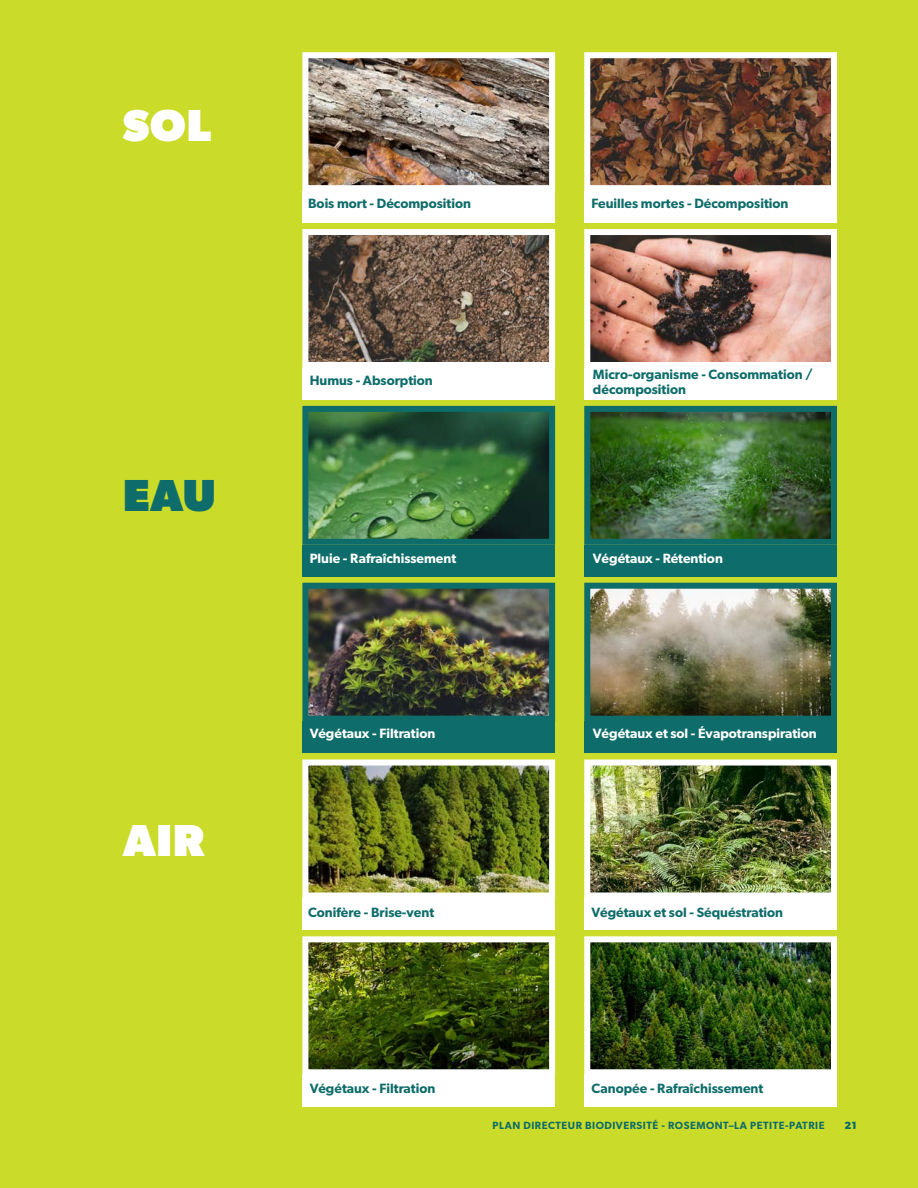
<style>
.page{position:relative;width:918px;height:1188px;background:#cadb2a}
.page>*{position:absolute;margin:0;border:0;box-sizing:border-box;transform-origin:0 0}
.t1{font:800 45px "Gibson";letter-spacing:.02em;color:#fff}
.t2{font:800 45px "Gibson";color:#0e6d6a}
.t3{font:600 13.5px/15px "Gibson";color:#0e6d6a}
.t4{font:600 13.5px "Gibson";color:#fff}
.t5{font:600 10.5px "Gibson";letter-spacing:.05em;color:#0e6d6a}
.t6{font:700 10.5px "Gibson";color:#0e6d6a}
</style>
<div class="page">
<img style="left:309px;top:59px;width:239px;height:125px">
<div style="left:302px;top:52px;width:253px;height:139px;border:6px solid #fff"></div>
<img style="left:591px;top:59px;width:239px;height:125px">
<div style="left:584px;top:52px;width:253px;height:139px;border:6px solid #fff"></div>
<img style="left:309px;top:413px;width:239px;height:125px">
<div style="left:302px;top:406px;width:253px;height:139px;border:6px solid #0e6d6a"></div>
<img style="left:591px;top:413px;width:239px;height:125px">
<div style="left:584px;top:406px;width:253px;height:139px;border:6px solid #0e6d6a"></div>
<img style="left:309px;top:767px;width:239px;height:124px">
<div style="left:302px;top:760px;width:253px;height:138px;border:6px solid #fff"></div>
<img style="left:591px;top:767px;width:239px;height:124px">
<div style="left:584px;top:760px;width:253px;height:138px;border:6px solid #fff"></div>
<img style="left:309px;top:236px;width:239px;height:125px">
<div style="left:302px;top:229px;width:253px;height:139px;border:6px solid #fff"></div>
<img style="left:591px;top:236px;width:239px;height:125px">
<div style="left:584px;top:229px;width:253px;height:139px;border:6px solid #fff"></div>
<img style="left:309px;top:590px;width:239px;height:125px">
<div style="left:302px;top:583px;width:253px;height:139px;border:6px solid #0e6d6a"></div>
<img style="left:591px;top:590px;width:239px;height:125px">
<div style="left:584px;top:583px;width:253px;height:139px;border:6px solid #0e6d6a"></div>
<img style="left:309px;top:943px;width:239px;height:125px">
<div style="left:302px;top:936px;width:253px;height:139px;border:6px solid #fff"></div>
<img style="left:591px;top:943px;width:239px;height:125px">
<div style="left:584px;top:936px;width:253px;height:139px;border:6px solid #fff"></div>
<div style="left:584px;top:368px;width:253px;height:32px;background:#fff"></div>
<div style="left:584px;top:898px;width:253px;height:32px;background:#fff"></div>
<div style="left:302px;top:368px;width:253px;height:32px;background:#fff"></div>
<div style="left:302px;top:898px;width:253px;height:32px;background:#fff"></div>
<div style="left:302px;top:191px;width:253px;height:32px;background:#fff"></div>
<div style="left:302px;top:721px;width:253px;height:32px;background:#0e6d6a"></div>
<div style="left:302px;top:545px;width:253px;height:32px;background:#0e6d6a"></div>
<div style="left:302px;top:1075px;width:253px;height:32px;background:#fff"></div>
<div style="left:584px;top:191px;width:253px;height:32px;background:#fff"></div>
<div style="left:584px;top:721px;width:253px;height:32px;background:#0e6d6a"></div>
<div style="left:584px;top:545px;width:253px;height:32px;background:#0e6d6a"></div>
<div style="left:584px;top:1075px;width:253px;height:32px;background:#fff"></div>
<h1 class="t1" style="left:123px;top:99px;width:90px">SOL</h1>
<h1 class="t2" style="left:123px;top:469px;width:94px">EAU</h1>
<h1 class="t1" style="left:123px;top:814px;width:83px">AIR</h1>
<p class="t3" style="left:308px;top:195px;width:164px">Bois mort - Décomposition</p>
<p class="t3" style="left:591px;top:195px;width:199px">Feuilles mortes - Décomposition</p>
<p class="t3" style="left:310px;top:372px;width:125px">Humus - Absorption</p>
<p class="t3" style="left:593px;top:366px;width:221px">Micro-organisme - Consommation / décomposition</p>
<p class="t4" style="left:310px;top:550px;width:148px">Pluie - Rafraîchissement</p>
<p class="t4" style="left:593px;top:550px;width:132px">Végétaux - Rétention</p>
<p class="t4" style="left:310px;top:726px;width:127px">Végétaux - Filtration</p>
<p class="t4" style="left:593px;top:726px;width:225px">Végétaux et sol - Évapotranspiration</p>
<p class="t3" style="left:308px;top:904px;width:127px">Conifère - Brise-vent</p>
<p class="t3" style="left:591px;top:904px;width:193px">Végétaux et sol - Séquéstration</p>
<p class="t3" style="left:310px;top:1081px;width:127px">Végétaux - Filtration</p>
<p class="t3" style="left:591px;top:1081px;width:173px">Canopée - Rafraîchissement</p>
<p class="t5" style="left:493px;top:1119px;width:334px">PLAN DIRECTEUR BIODIVERSITÉ - ROSEMONT–LA PETITE-PATRIE</p>
<p class="t6" style="left:844px;top:1119px;width:14px">21</p>
</div>
